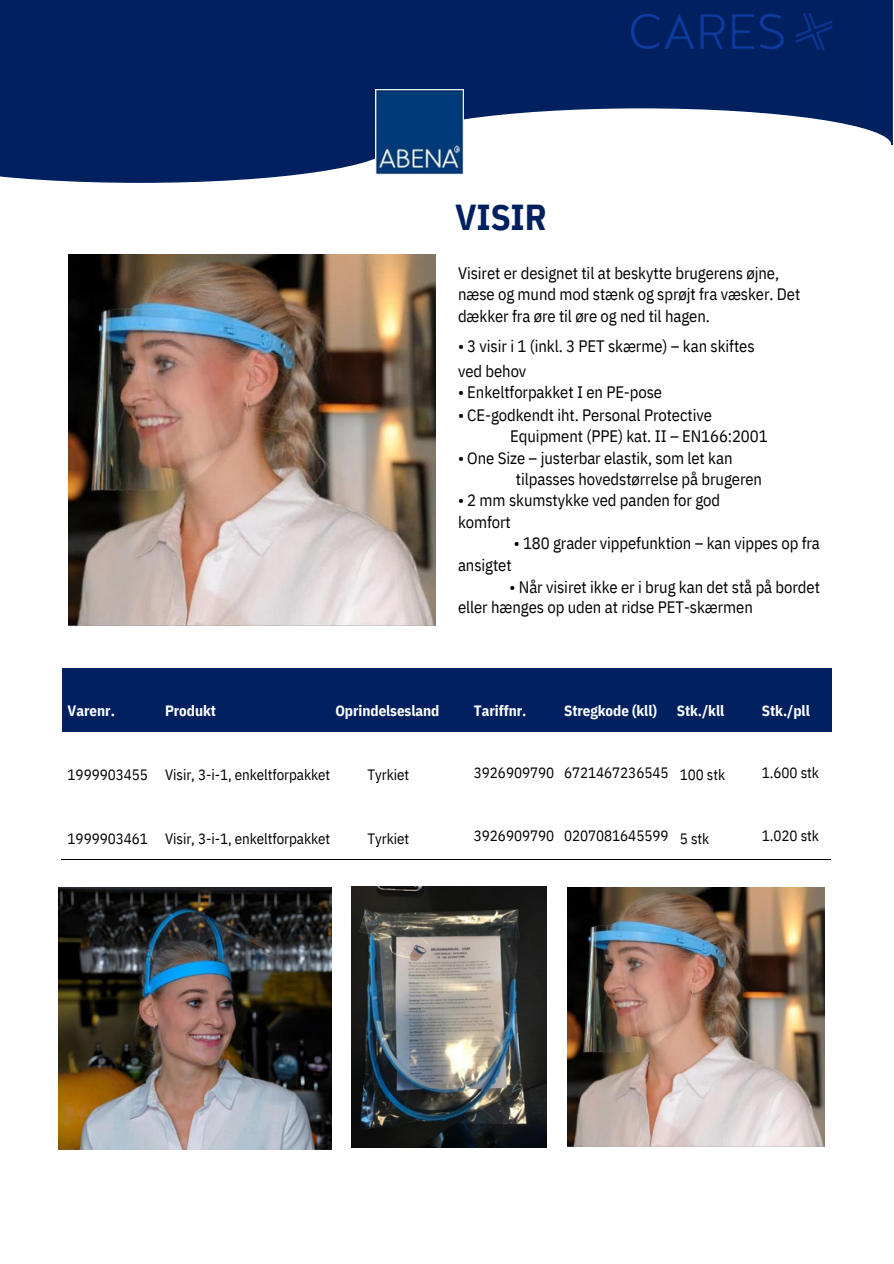
<style>
.page{position:relative;width:894px;height:1264px;background:#fff}
.page>*{position:absolute;margin:0;border:0;box-sizing:border-box;transform-origin:0 0}
.t1{font:700 36px "IBM Plex Sans Cond";letter-spacing:-.005em;color:#002060}
.t2{font:16.5px/21.5px "IBM Plex Sans Cond";letter-spacing:-.005em;color:#000}
.t3{font:15px "IBM Plex Sans Cond";letter-spacing:-.005em;color:#000}
.t4{font:700 15px "IBM Plex Sans Cond";letter-spacing:-.005em;color:#fff}
</style>
<div class="page">
<img style="left:68px;top:255px;width:367px;height:370px">
<img style="left:567px;top:887px;width:257px;height:259px">
<svg style="left:0;top:0;width:893px;height:183px"></svg>
<hr style="left:61px;top:859px;width:99px;height:1px;background:#000">
<hr style="left:159px;top:859px;width:203px;height:1px;background:#000">
<hr style="left:362px;top:859px;width:106px;height:1px;background:#000">
<hr style="left:468px;top:859px;width:90px;height:1px;background:#000">
<hr style="left:558px;top:859px;width:113px;height:1px;background:#000">
<hr style="left:671px;top:859px;width:85px;height:1px;background:#000">
<hr style="left:756px;top:859px;width:74px;height:1px;background:#000">
<div style="left:62px;top:668px;width:98px;height:63px;background:#002060"></div>
<div style="left:160px;top:668px;width:170px;height:63px;background:#002060"></div>
<div style="left:330px;top:668px;width:138px;height:63px;background:#002060"></div>
<div style="left:468px;top:668px;width:90px;height:63px;background:#002060"></div>
<div style="left:558px;top:668px;width:113px;height:63px;background:#002060"></div>
<div style="left:671px;top:668px;width:85px;height:63px;background:#002060"></div>
<div style="left:756px;top:668px;width:74px;height:63px;background:#002060"></div>
<img style="left:376px;top:89px;width:87px;height:85px">
<img style="left:59px;top:887px;width:272px;height:262px">
<img style="left:351px;top:886px;width:196px;height:261px">
<img style="left:631px;top:13px;width:201px;height:38px">
<p class="t1" style="left:455px;top:193px;width:93px">VISIR</p>
<p class="t2" style="left:458px;top:262px;width:322px">Visiret er designet til at beskytte brugerens øjne,</p>
<p class="t2" style="left:458px;top:283px;width:344px">næse og mund mod stænk og sprøjt fra væsker. Det dækker fra øre til øre og ned til hagen.</p>
<p class="t2" style="left:458px;top:335px;width:298px">• 3 visir i 1 (inkl. 3 PET skærme) – kan skiftes</p>
<p class="t2" style="left:458px;top:360px;width:70px">ved behov</p>
<p class="t2" style="left:458px;top:381px;width:205px">• Enkeltforpakket I en PE-pose</p>
<p class="t2" style="left:458px;top:404px;width:255px">• CE-godkendt iht. Personal Protective</p>
<p class="t2" style="left:510px;top:425px;width:259px">Equipment (PPE) kat. II – EN166:2001</p>
<p class="t2" style="left:458px;top:446px;width:276px">• One Size – justerbar elastik, som let kan</p>
<p class="t2" style="left:515px;top:468px;width:247px">tilpasses hovedstørrelse på brugeren</p>
<p class="t2" style="left:458px;top:489px;width:263px">• 2 mm skumstykke ved panden for god</p>
<p class="t2" style="left:458px;top:511px;width:54px">komfort</p>
<p class="t2" style="left:513px;top:532px;width:307px">• 180 grader vippefunktion – kan vippes op fra</p>
<p class="t2" style="left:458px;top:553px;width:55px">ansigtet</p>
<p class="t2" style="left:509px;top:576px;width:312px">• Når visiret ikke er i brug kan det stå på bordet</p>
<p class="t2" style="left:458px;top:596px;width:296px">eller hænges op uden at ridse PET-skærmen</p>
<p class="t4" style="left:68px;top:701px;width:49px">Varenr.</p>
<p class="t4" style="left:165px;top:701px;width:52px">Produkt</p>
<p class="t4" style="left:335px;top:701px;width:105px">Oprindelsesland</p>
<p class="t4" style="left:474px;top:701px;width:54px">Tariffnr.</p>
<p class="t4" style="left:564px;top:701px;width:94px">Stregkode (kll)</p>
<p class="t4" style="left:676px;top:701px;width:49px">Stk./kll</p>
<p class="t4" style="left:761px;top:701px;width:49px">Stk./pll</p>
<p class="t3" style="left:68px;top:764px;width:82px">1999903455</p>
<p class="t3" style="left:165px;top:764px;width:167px">Visir, 3-i-1, enkeltforpakket</p>
<p class="t3" style="left:367px;top:764px;width:43px">Tyrkiet</p>
<p class="t3" style="left:474px;top:763px;width:82px">3926909790</p>
<p class="t3" style="left:564px;top:763px;width:106px">6721467236545</p>
<p class="t3" style="left:679px;top:764px;width:47px">100 stk</p>
<p class="t3" style="left:761px;top:763px;width:59px">1.600 stk</p>
<p class="t3" style="left:68px;top:828px;width:82px">1999903461</p>
<p class="t3" style="left:165px;top:828px;width:167px">Visir, 3-i-1, enkeltforpakket</p>
<p class="t3" style="left:367px;top:828px;width:43px">Tyrkiet</p>
<p class="t3" style="left:474px;top:826px;width:82px">3926909790</p>
<p class="t3" style="left:564px;top:826px;width:106px">0207081645599</p>
<p class="t3" style="left:679px;top:828px;width:31px">5 stk</p>
<p class="t3" style="left:761px;top:826px;width:59px">1.020 stk</p>
</div>
